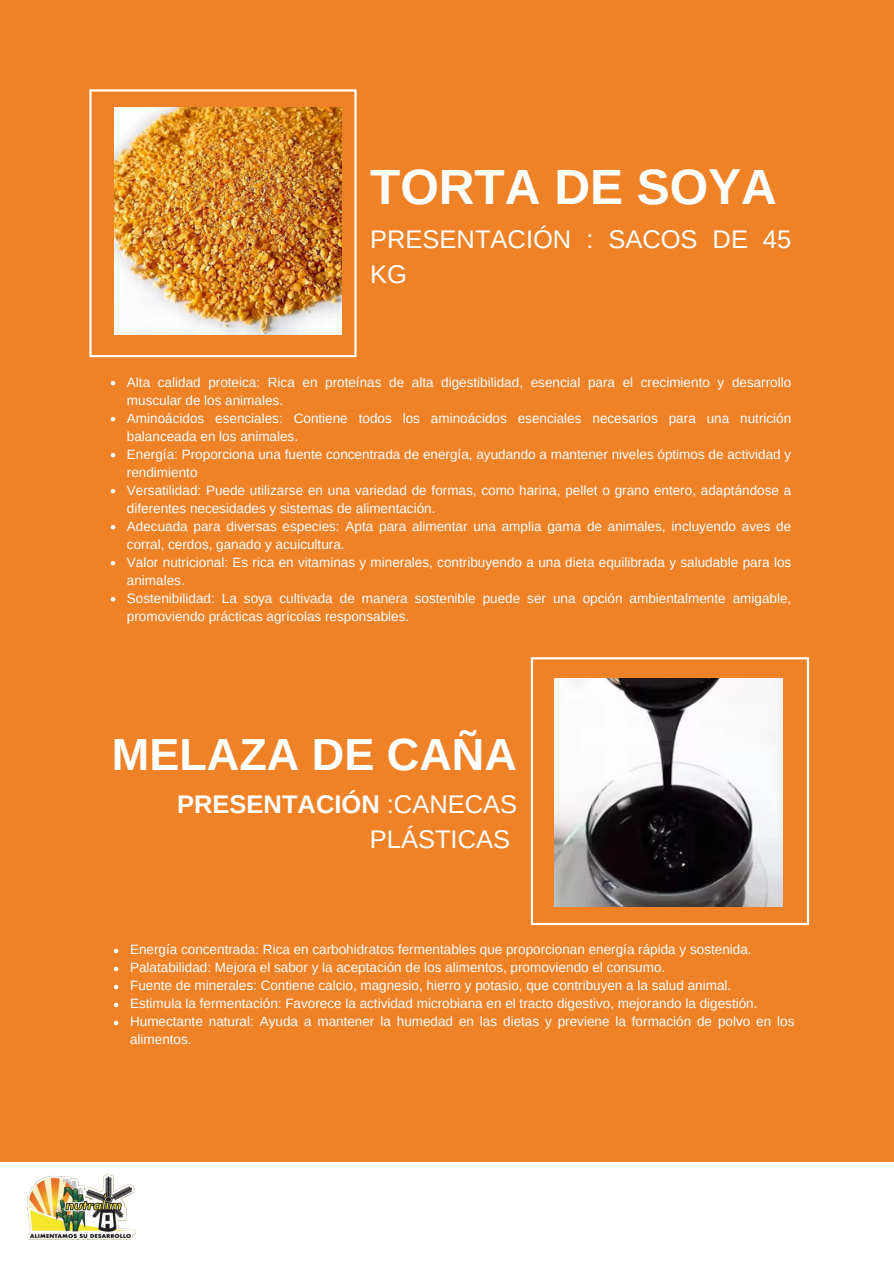
<style>
.page{position:relative;width:894px;height:1264px;background:#fff}
.page>*{position:absolute;margin:0;border:0;box-sizing:border-box;transform-origin:0 0}
.t1{font:700 49.5px "Arimo";color:#fff}
.t2{font:700 45px "Arimo";color:#fff}
.t3{font:25.5px/34.8px "Arimo";color:#fff}
.t4{font:13.5px/18px "Arimo";color:#fff}
.s1{font-weight:700}
</style>
<div class="page">
<div style="left:0;top:0;width:893px;height:1263px;background:#ef8126"></div>
<svg style="left:111px;top:381px;width:4px;height:4px"></svg>
<svg style="left:111px;top:417px;width:4px;height:4px"></svg>
<svg style="left:111px;top:453px;width:4px;height:4px"></svg>
<svg style="left:111px;top:489px;width:4px;height:4px"></svg>
<svg style="left:111px;top:525px;width:4px;height:4px"></svg>
<svg style="left:111px;top:561px;width:4px;height:4px"></svg>
<svg style="left:111px;top:597px;width:4px;height:4px"></svg>
<hr style="left:89px;top:92px;width:3px;height:263px;background:#fff">
<hr style="left:354px;top:92px;width:2px;height:263px;background:#fff">
<hr style="left:89px;top:89px;width:267px;height:3px;background:#fff">
<hr style="left:89px;top:355px;width:267px;height:2px;background:#fff">
<img style="left:114px;top:107px;width:228px;height:228px">
<svg style="left:114px;top:948px;width:4px;height:5px"></svg>
<svg style="left:114px;top:966px;width:4px;height:5px"></svg>
<svg style="left:114px;top:984px;width:4px;height:5px"></svg>
<svg style="left:114px;top:1002px;width:4px;height:5px"></svg>
<svg style="left:114px;top:1020px;width:4px;height:5px"></svg>
<hr style="left:530px;top:659px;width:3px;height:263px;background:#fff">
<hr style="left:806px;top:659px;width:2px;height:263px;background:#fff">
<hr style="left:530px;top:657px;width:278px;height:2px;background:#fff">
<hr style="left:530px;top:922px;width:278px;height:3px;background:#fff">
<img style="left:554px;top:679px;width:228px;height:227px">
<div style="left:0;top:1162px;width:893px;height:101px;background:#fff"></div>
<img style="left:27px;top:1174px;width:108px;height:65px">
<p class="t1" style="left:370px;top:159px;width:408px">TORTA DE SOYA</p>
<p class="t3" style="left:370px;top:222px;width:422px">PRESENTACIÓN : SACOS DE 45<br>KG</p>
<p class="t4" style="left:127px;top:373px;width:665px">Alta calidad proteica: Rica en proteínas de alta digestibilidad, esencial para el crecimiento y desarrollo muscular de los animales.</p>
<p class="t4" style="left:127px;top:409px;width:665px">Aminoácidos esenciales: Contiene todos los aminoácidos esenciales necesarios para una nutrición balanceada en los animales.</p>
<p class="t4" style="left:127px;top:445px;width:665px">Energía: Proporciona una fuente concentrada de energía, ayudando a mantener niveles óptimos de actividad y rendimiento</p>
<p class="t4" style="left:127px;top:481px;width:665px">Versatilidad: Puede utilizarse en una variedad de formas, como harina, pellet o grano entero, adaptándose a diferentes necesidades y sistemas de alimentación.</p>
<p class="t4" style="left:127px;top:517px;width:665px">Adecuada para diversas especies: Apta para alimentar una amplia gama de animales, incluyendo aves de corral, cerdos, ganado y acuicultura.</p>
<p class="t4" style="left:127px;top:553px;width:665px">Valor nutricional: Es rica en vitaminas y minerales, contribuyendo a una dieta equilibrada y saludable para los animales.</p>
<p class="t4" style="left:127px;top:589px;width:665px">Sostenibilidad: La soya cultivada de manera sostenible puede ser una opción ambientalmente amigable, promoviendo prácticas agrícolas responsables.</p>
<p class="t2" style="left:112px;top:729px;width:406px">MELAZA DE CAÑA</p>
<p class="t3" style="left:177px;top:786px;width:341px;text-align:right"><span class="s1">PRESENTACIÓN</span> :CANECAS<br>PLÁSTICAS</p>
<p class="t4" style="left:130px;top:940px;width:623px">Energía concentrada: Rica en carbohidratos fermentables que proporcionan energía rápida y sostenida.</p>
<p class="t4" style="left:130px;top:958px;width:536px">Palatabilidad: Mejora el sabor y la aceptación de los alimentos, promoviendo el consumo.</p>
<p class="t4" style="left:130px;top:976px;width:602px">Fuente de minerales: Contiene calcio, magnesio, hierro y potasio, que contribuyen a la salud animal.</p>
<p class="t4" style="left:130px;top:994px;width:628px">Estimula la fermentación: Favorece la actividad microbiana en el tracto digestivo, mejorando la digestión.</p>
<p class="t4" style="left:130px;top:1012px;width:665px">Humectante natural: Ayuda a mantener la humedad en las dietas y previene la formación de polvo en los alimentos.</p>
</div>
